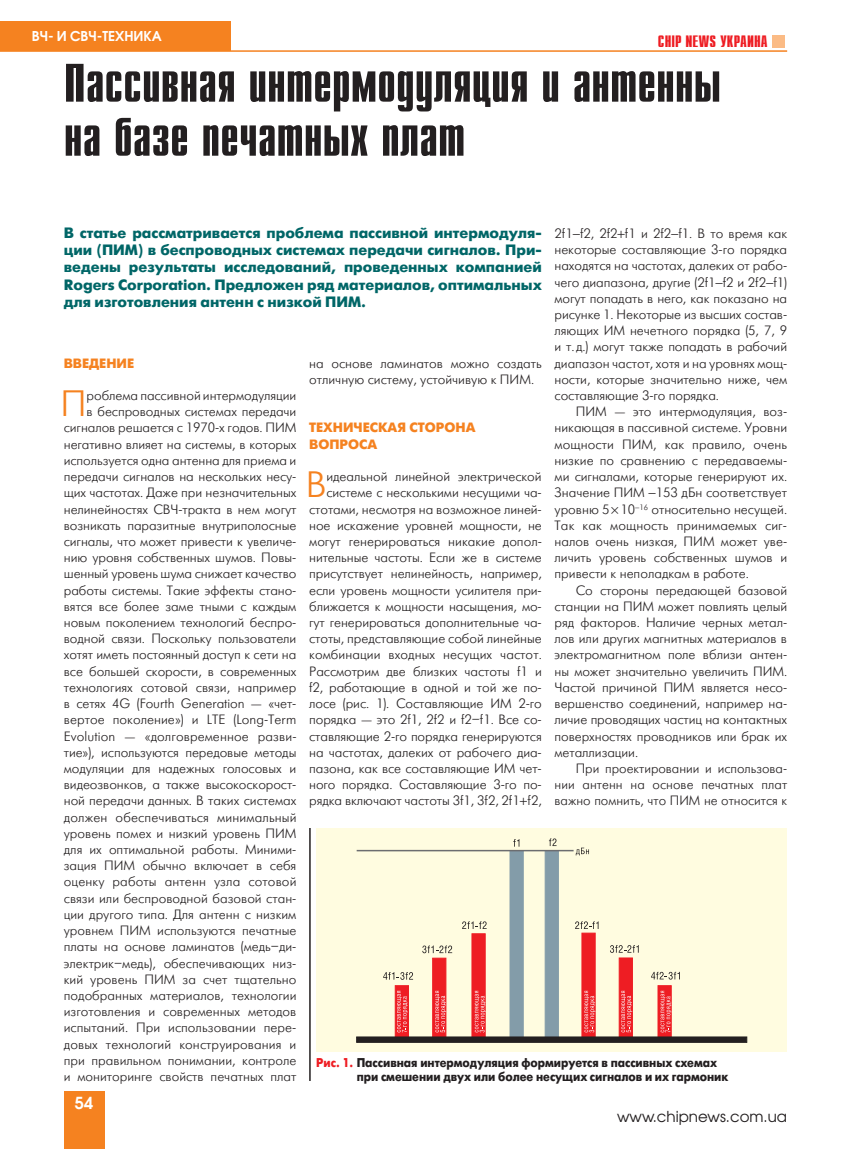
<style>
.page{position:relative;width:851px;height:1149px;background:#fff}
.page>*{position:absolute;margin:0;border:0;box-sizing:border-box;transform-origin:0 0}
.t1{font:700 54px/54px "Compact C";color:#231f20}
.t2{font:36.6px "Futuris Light C";color:#f58220}
.t3{font:700 16.5px "Compact C";color:#ee1d23}
.t4{font:600 16.5px "Avant Garde Gothic C";color:#fff}
.t5{font:700 15px/17.2px "Futuris C";color:#006667}
.t6{font:15px "Avant Garde Gothic C";color:#231f20}
.t7{font:13.5px/16.2px "Futuris Light C";letter-spacing:-.005em;color:#231f20;text-align:justify}
.t8{font:700 13.5px/16.2px "Futuris C";letter-spacing:.085em;color:#f58220}
.t9{font:600 13.5px "Avant Garde Gothic C";color:#fff}
.t10{font:700 12.75px/14.2px "Futuris C";color:#231f20;scale:.9 1}
.s1{color:#ee1d23}
</style>
<div class="page">
<div style="left:64px;top:1091px;width:40px;height:57px;background:#f58220"></div>
<div style="left:772px;top:35px;width:12px;height:12px;background:#fbbb85"></div>
<hr style="left:0;top:50px;width:787px;height:2px;background:#f58220">
<div style="left:0;top:21px;width:231px;height:30px;background:#f58220"></div>
<hr style="left:309px;top:827px;width:1px;height:253px;background:#231f20">
<div style="left:316px;top:827px;width:471px;height:223px;background:#fffce0"></div>
<div style="left:395px;top:984px;width:14px;height:52px;background:#ee1d23;border:1px solid #ee1d23"></div>
<div style="left:432px;top:957px;width:14px;height:79px;background:#ee1d23;border:1px solid #ee1d23"></div>
<div style="left:471px;top:933px;width:14px;height:103px;background:#ee1d23;border:1px solid #ee1d23"></div>
<div style="left:581px;top:932px;width:14px;height:104px;background:#ee1d23;border:1px solid #ee1d23"></div>
<div style="left:618px;top:957px;width:14px;height:79px;background:#ee1d23;border:1px solid #ee1d23"></div>
<div style="left:657px;top:984px;width:14px;height:52px;background:#ee1d23;border:1px solid #ee1d23"></div>
<div style="left:509px;top:850px;width:14px;height:186px;background:#839ca9;border:1px solid #839ca9"></div>
<div style="left:544px;top:850px;width:14px;height:186px;background:#839ca9;border:1px solid #839ca9"></div>
<svg style="left:397px;top:990px;width:11px;height:42px"></svg>
<svg style="left:435px;top:990px;width:11px;height:42px"></svg>
<svg style="left:474px;top:990px;width:11px;height:42px"></svg>
<svg style="left:584px;top:990px;width:11px;height:42px"></svg>
<svg style="left:621px;top:990px;width:11px;height:42px"></svg>
<svg style="left:660px;top:990px;width:11px;height:42px"></svg>
<svg style="left:513px;top:839px;width:6px;height:7px"></svg>
<svg style="left:549px;top:838px;width:7px;height:7px"></svg>
<svg style="left:575px;top:847px;width:14px;height:8px"></svg>
<svg style="left:383px;top:972px;width:30px;height:7px"></svg>
<svg style="left:422px;top:945px;width:30px;height:7px"></svg>
<svg style="left:462px;top:921px;width:24px;height:7px"></svg>
<svg style="left:575px;top:921px;width:23px;height:7px"></svg>
<svg style="left:610px;top:945px;width:28px;height:7px"></svg>
<svg style="left:651px;top:971px;width:28px;height:8px"></svg>
<svg style="left:356px;top:1036px;width:391px;height:6px;background:#322b2b"></svg>
<hr style="left:356px;top:849px;width:217px;height:2px;background:#6c6d70">
<p class="t9" style="left:32px;top:28px;width:131px">ВЧ- и СВЧ-техника</p>
<h1 class="t1" style="left:64px;top:58px;width:658px">Пассивная интермодуляция и антенны на базе печатных плат</h1>
<p class="t3" style="left:658px;top:33px;width:111px">CHIP NEWS УКРАИНА</p>
<p class="t5" style="left:64px;top:224px;width:479px">В статье рассматривается проблема пассивной интермодуля&shy;ции (ПИМ</p>
<p class="t7" style="left:554px;top:225px;width:234px">2f1−f2, 2f2 f1 и 2f2−f1. В то время как некоторые составляющие 3-го порядка находятся на частотах, далеких от рабо&shy;чего диапазона, другие (2f1−f2 и 2f2−f1) могут попадать в него, как показано на рисунке 1. Некоторые из высших состав&shy;ляющих ИМ нечетного порядка (5, 7, 9 и т.д.) могут также попадать в рабочий диапазон частот, хотя и на уровнях мощ&shy;ности, которые значительно ниже, чем составляющие 3‑го порядка.</p>
<p class="t7" style="left:554px;top:404px;width:234px;text-indent:21px">ПИМ — это интермодуляция, воз&shy;никающая в пассивной системе. Уровни мощности ПИМ, как правило, очень низкие по сравнению с передаваемы&shy;ми сигналами, которые генерируют их.<br>Значение ПИМ −153 дБн соответствует уровню 5 10−<sup>16</sup> относительно несущей.<br>Так как мощность принимаемых сиг&shy;налов очень низкая, ПИМ может уве&shy;личить уровень собственных шумов и привести к неполадкам в работе.</p>
<p class="t7" style="left:554px;top:582px;width:234px;text-indent:21px">Со стороны передающей базовой станции на ПИМ может повлиять целый ряд факторов. Наличие черных метал&shy;лов или других магнитных материалов в электромагнитном поле вблизи антен&shy;ны может значительно увеличить ПИМ.<br>Частой причиной ПИМ является несо&shy;вершенство соединений, например на&shy;личие проводящих частиц на контактных поверхностях проводников или брак их металлизации.</p>
<p class="t7" style="left:554px;top:760px;width:234px;text-indent:21px">При проектировании и использова&shy;нии антенн на основе печатных плат важно помнить, что ПИМ не относится к</p>
<p class="t5" style="left:64px;top:241px;width:479px;text-align:justify;text-indent:74px">) в беспроводных системах передачи сигналов. При&shy;ведены результаты исследований, проведенных компанией Rogers Corporation. Предложен ряд материалов, оптимальных для изготовления антенн с низкой ПИМ.</p>
<p class="t8" style="left:64px;top:355px;width:72px">Введение</p>
<h2 class="t2" style="left:61px;top:385px;width:28px">П</h2>
<p class="t7" style="left:309px;top:355px;width:234px">на основе ламинатов можно создать отличную систему, устойчивую к ПИМ.</p>
<p class="t8" style="left:309px;top:420px;width:167px">Техническая сторона вопроса</p>
<h2 class="t2" style="left:306px;top:466px;width:22px">В</h2>
<p class="t7" style="left:64px;top:387px;width:234px;text-align:right">роблема пассивной интермодуляции<br>в беспроводных системах передачи сигналов решается с 1970‑х годов. ПИМ негативно влияет на системы, в которых используется одна антенна для приема и передачи сигналов на нескольких несу&shy;щих частотах. Даже при незначительных нелинейностях СВЧ-тракта в нем могут возникать паразитные внутриполосные сигналы, что может привести к увеличе&shy;нию уровня собственных шумов. Повы&shy;шенный уровень шума снижает качество работы системы. Такие эффекты стано&shy;вятся все более заме тными с каждым новым поколением технологий беспро&shy;водной связи. Поскольку пользователи хотят иметь постоянный доступ к сети на все большей скорости, в современных технологиях сотовой связи, например в сетях 4G (Fourth Generation — «чет&shy;вертое поколение») и LTE (Long-Term Evolution — «долговременное разви&shy;тие»), используются передовые методы модуляции для надежных голосовых и видеозвонков, а также высокоскорост&shy;ной передачи данных. В таких системах должен обеспечиваться минимальный уровень помех и низкий уровень ПИМ для их оптимальной работы. Миними&shy;зация ПИМ обычно включает в себя оценку работы антенн узла сотовой связи или беспроводной базовой стан&shy;ции другого типа. Для антенн с низким уровнем ПИМ используются печатные платы на основе ламинатов (медь–ди&shy;электрик–медь), обеспечивающих низ&shy;кий уровень ПИМ за счет тщательно подобранных материалов, технологии изготовления и современных методов испытаний. При использовании пере&shy;довых технологий конструирования и при правильном понимании, контроле и мониторинге свойств печатных плат</p>
<p class="t7" style="left:309px;top:468px;width:234px;text-align:right">идеальной линейной электрической системе с несколькими несущими ча&shy;стотами, несмотря на возможное линей&shy;ное искажение уровней мощности, не могут генерироваться никакие допол&shy;нительные частоты. Если же в системе присутствует нелинейность, например, если уровень мощности усилителя при&shy;ближается к мощности насыщения, мо&shy;гут генерироваться дополнительные ча&shy;стоты, представляющие собой линейные комбинации входных несущих частот.<br>Рассмотрим две близких частоты f1 и f2, работающие в одной и той же по&shy;лосе (рис. 1). Составляющие ИМ 2-го порядка — это 2f1, 2f2 и f2–f1. Все со&shy;ставляющие 2-го порядка генерируются на частотах, далеких от рабочего диа&shy;пазона, как все составляющие ИМ чет&shy;ного порядка. Составляющие 3-го по&shy;рядка включают частоты 3f1, 3f2, 2f1 f2,</p>
<p class="t10" style="left:356px;top:1055px;width:414px;text-indent:-40px"><span class="s1">Рис. 1.</span> Пассивная интермодуляция формируется в пассивных схемах при смешении двух или более несущих сигналов и их гармоник</p>
<p class="t4" style="left:75px;top:1092px;width:20px">54</p>
<p class="t6" style="left:617px;top:1106px;width:171px">www.chipnews.com.ua</p>
</div>
